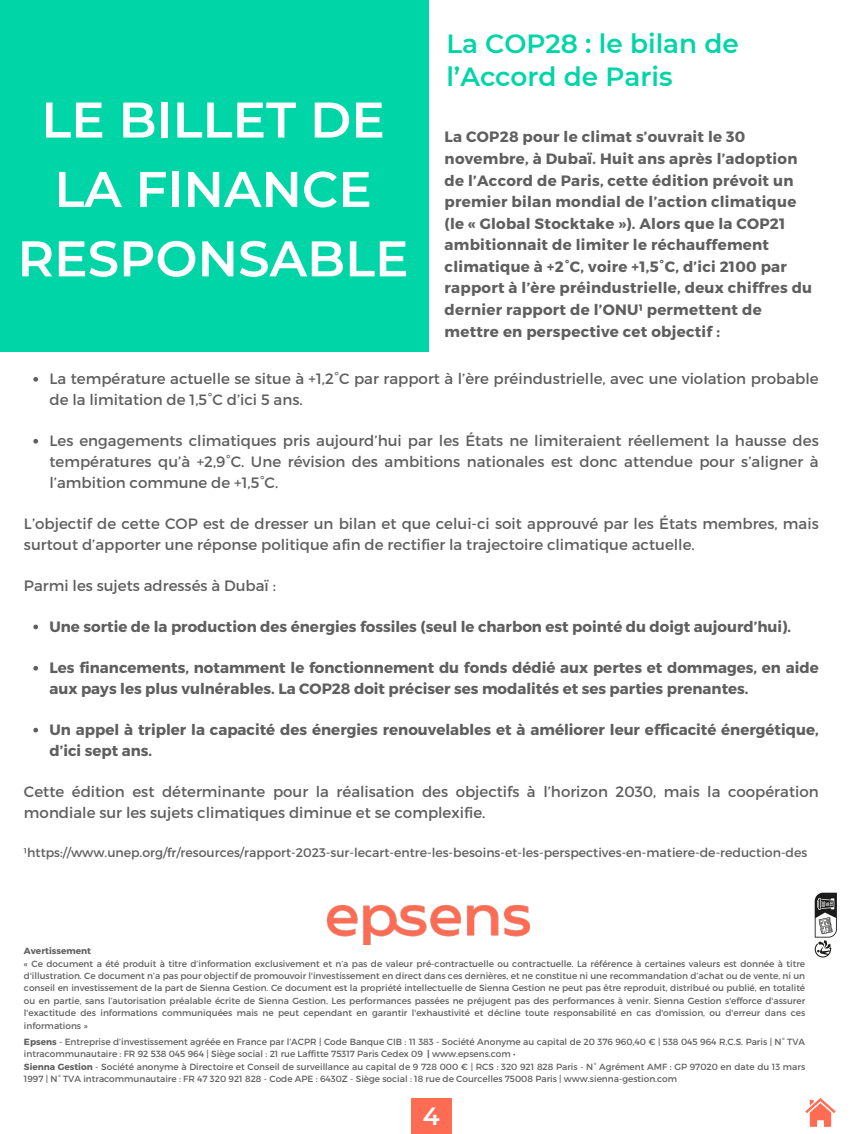
<style>
.page{position:relative;width:851px;height:1134px;background:#fff}
.page>*{position:absolute;margin:0;border:0;box-sizing:border-box;transform-origin:0 0}
.t1{font:600 50px/69.4px "Montserrat";color:#fff;text-align:center}
.t2{font:600 26.25px/33.8px "Montserrat";color:#00d5a7}
.t3{font:600 25px "Montserrat";color:#fff}
.t4{font:700 15px/21.5px "Montserrat";letter-spacing:.015em;color:#5f5f5f}
.t5{font:15px/20.6px "Montserrat";color:#5f5f5f}
.t6{font:12.5px "Montserrat";color:#5f5f5f}
.t7{font:9px/12.4px "Montserrat";color:#5f5f5f}
.t8{font:700 9px "Montserrat";color:#5f5f5f}
.s1{font-weight:700}
</style>
<div class="page">
<div style="left:0;top:0;width:428px;height:351px;background:#00d5a7"></div>
<div style="left:411px;top:1097px;width:40px;height:36px;background:#ff6c54"></div>
<svg style="left:805px;top:1098px;width:30px;height:28px"></svg>
<svg style="left:33px;top:377px;width:5px;height:4px"></svg>
<svg style="left:33px;top:439px;width:5px;height:4px"></svg>
<svg style="left:33px;top:624px;width:5px;height:5px"></svg>
<svg style="left:33px;top:666px;width:5px;height:4px"></svg>
<svg style="left:33px;top:727px;width:5px;height:5px"></svg>
<img style="left:327px;top:905px;width:202px;height:39px">
<img style="left:814px;top:892px;width:23px;height:66px">
<p class="t1" style="left:18px;top:85px;width:392px">LE BILLET DE<br>LA FINANCE<br>RESPONSABLE</p>
<p class="t2" style="left:446px;top:26px;width:294px">La COP28 : le bilan de l’Accord de Paris</p>
<p class="t4" style="left:444px;top:125px;width:369px">La COP28 pour le climat s’ouvrait le 30 novembre, à Dubaï. Huit ans après l’adoption de l’Accord de Paris, cette édition prévoit un premier bilan mondial de l’action climatique (le « Global Stocktake »). Alors que la COP21 ambitionnait de limiter le réchauffement climatique à +2°C, voire +1,5°C, d’ici 2100 par rapport à l’ère préindustrielle, deux chiffres du dernier rapport de l’ONU¹ permettent de mettre en perspective cet objectif :</p>
<p class="t5" style="left:49px;top:368px;width:770px">La température actuelle se situe à +1,2°C par rapport à l’ère préindustrielle, avec une violation probable de la limitation de 1,5°C d’ici 5 ans.</p>
<p class="t5" style="left:49px;top:430px;width:770px;text-align:justify">Les engagements climatiques pris aujourd’hui par les États ne limiteraient réellement la hausse des températures qu’à +2,9°C. Une révision des ambitions nationales est donc attendue pour s’aligner à l’ambition commune de +1,5°C.</p>
<p class="t5" style="left:24px;top:512px;width:796px">L’objectif de cette COP est de dresser un bilan et que celui-ci soit approuvé par les États membres, mais surtout d’apporter une réponse politique afin de rectifier la trajectoire climatique actuelle.</p>
<p class="t5" style="left:24px;top:574px;width:253px">Parmi les sujets adressés à Dubaï :</p>
<p class="t4" style="left:49px;top:615px;width:743px">Une sortie de la production des énergies fossiles (seul le charbon est pointé du doigt aujourd’hui).</p>
<p class="t4" style="left:49px;top:657px;width:770px;line-height:20.6px">Les financements, notamment le fonctionnement du fonds dédié aux pertes et dommages, en aide aux pays les plus vulnérables. La COP28 doit préciser ses modalités et ses parties prenantes.</p>
<p class="t4" style="left:49px;top:719px;width:770px;line-height:20.6px">Un appel à tripler la capacité des énergies renouvelables et à améliorer leur efficacité énergétique, d’ici sept ans.</p>
<p class="t5" style="left:24px;top:780px;width:796px">Cette édition est déterminante pour la réalisation des objectifs à l’horizon 2030, mais la coopération mondiale sur les sujets climatiques diminue et se complexifie.</p>
<p class="t6" style="left:24px;top:844px;width:784px">¹https://www.unep.org/fr/resources/rapport-2023-sur-lecart-entre-les-besoins-et-les-perspectives-en-matiere-de-reduction-des</p>
<p class="t8" style="left:24px;top:945px;width:69px">Avertissement</p>
<p class="t7" style="left:24px;top:956px;width:782px;text-align:justify">« Ce document a été produit à titre d’information exclusivement et n’a pas de valeur pré-contractuelle ou contractuelle. La référence à certaines valeurs est donnée à titre d'illustration. Ce document n’a pas pour objectif de promouvoir l'investissement en direct dans ces dernières, et ne constitue ni une recommandation d’achat ou de vente, ni un conseil en investissement de la part de Sienna Gestion. Ce document est la propriété intellectuelle de Sienna Gestion ne peut pas être reproduit, distribué ou publié, en totalité ou en partie, sans l’autorisation préalable écrite de Sienna Gestion. Les performances passées ne préjugent pas des performances à venir. Sienna Gestion s'efforce d'assurer l'exactitude des informations communiquées mais ne peut cependant en garantir l'exhaustivité et décline toute responsabilité en cas d'omission, ou d'erreur dans ces informations »</p>
<p class="t7" style="left:24px;top:1035px;width:782px"><span class="s1">Epsens</span> - Entreprise d’investissement agréée en France par l’ACPR | Code Banque CIB : 11 383 - Société Anonyme au capital de 20 376 960,40 € | 538 045 964 R.C.S. Paris | N° TVA intracommunautaire : FR 92 538 045 964 | Siège social : 21 rue Laffitte 75317 Paris Cedex 09 <span class="s1">|</span> www.epsens.com •</p>
<p class="t7" style="left:24px;top:1059px;width:782px"><span class="s1">Sienna Gestion</span> - Société anonyme à Directoire et Conseil de surveillance au capital de 9 728 000 € | RCS : 320 921 828 Paris - N° Agrément AMF : GP 97020 en date du 13 mars<br>1997 | N° TVA intracommunautaire : FR 47 320 921 828 - Code APE : 6430Z - Siège social : 18 rue de Courcelles 75008 Paris | www.sienna-gestion.com</p>
<p class="t3" style="left:423px;top:1101px;width:18px">4</p>
</div>
